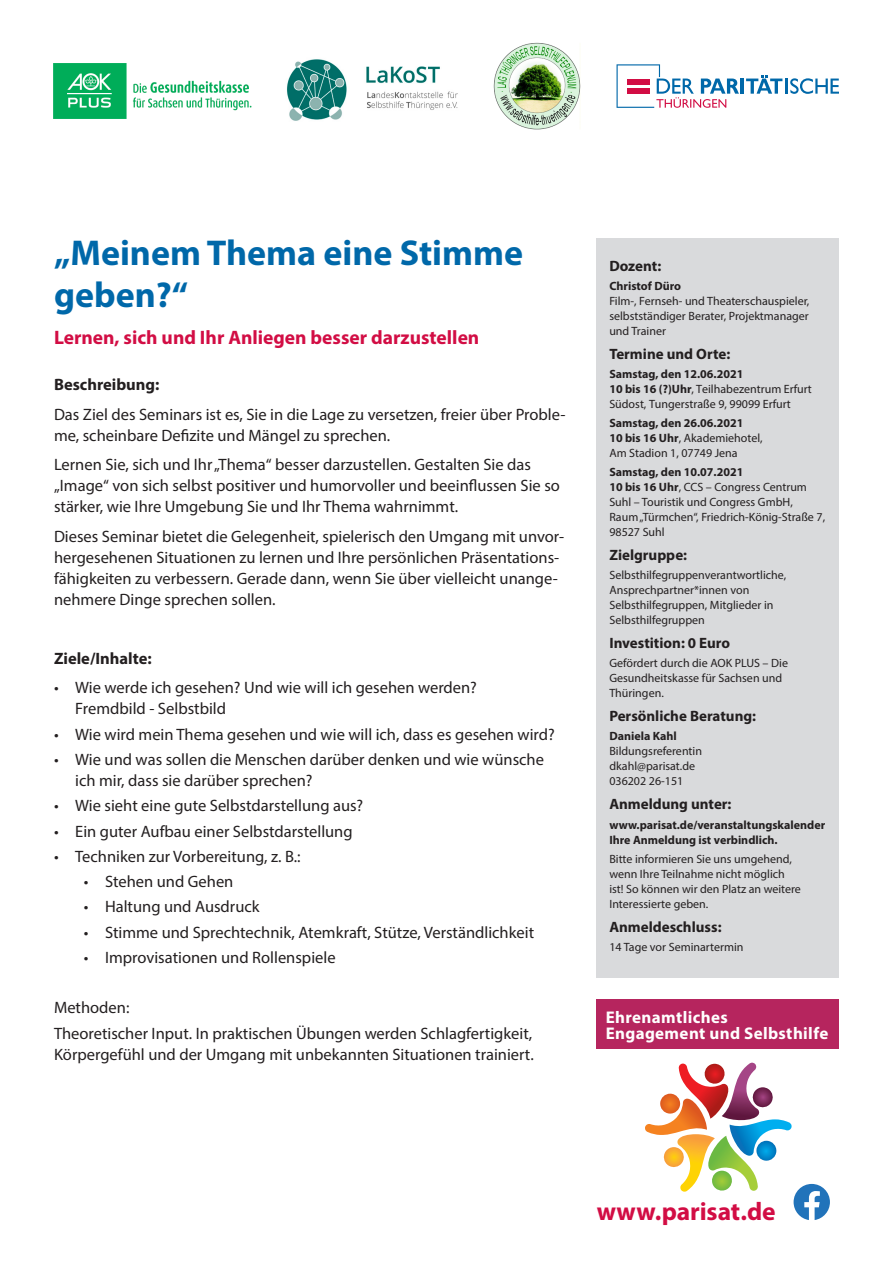
<style>
.page{position:relative;width:893px;height:1263px;background:#fff}
.page>*{position:absolute;margin:0;border:0;box-sizing:border-box;transform-origin:0 0}
.Headilne_1{font:700 36px/42px "Myriad Pro";color:#0068a9}
.t1{font:700 25.5px "Myriad Pro";letter-spacing:-.005em;color:#d20d44}
.Headilne_2{font:700 19.5px "Myriad Pro";color:#d20d44}
.t2{font:700 16.95px/16.5px "Myriad Pro";letter-spacing:.02em;color:#fff}
.Fließtext{font:16.5px/21px "Myriad Pro";color:#231f20}
.Aufzählung{font:16.5px/21px "Myriad Pro";color:#231f20}
.Headline_3{font:700 16.5px "Myriad Pro";color:#231f20}
.Seitenleiste__Headli{font:700 15px "Myriad Pro";color:#231f20}
.Seitenleiste{font:12px/15px "Myriad Pro";color:#231f20}
.Seitenleiste-2{font:700 12px/15px "Myriad Pro";color:#231f20}
.Datum{font:700 12px "Myriad Pro";color:#231f20}
.s1{font-weight:700}
</style>
<div class="page">
<hr style="left:740px;top:79px;width:4px;height:15px;background:#0068a9">
<svg style="left:746px;top:75px;width:93px;height:19px"></svg>
<svg style="left:616px;top:64px;width:123px;height:44px"></svg>
<img style="left:493px;top:43px;width:88px;height:87px">
<img style="left:53px;top:63px;width:199px;height:56px">
<img style="left:287px;top:59px;width:171px;height:62px">
<div style="left:597px;top:1000px;width:242px;height:49px;background:#b6255e"></div>
<svg style="left:645px;top:1063px;width:185px;height:157px"></svg>
<img style="left:703px;top:1064px;width:23px;height:21px">
<div style="left:597px;top:238px;width:242px;height:740px;background:#d9dadc"></div>
<p class="Headilne_1" style="left:54px;top:231px;width:471px">„Meinem Thema eine Stimme geben?“</p>
<p class="Headilne_2" style="left:54px;top:325px;width:427px">Lernen, sich und Ihr Anliegen besser darzustellen</p>
<p class="Headline_3" style="left:54px;top:374px;width:107px">Beschreibung:</p>
<p class="Fließtext" style="left:54px;top:404px;width:513px">Das Ziel des Seminars ist es, Sie in die Lage zu versetzen, freier über Proble&shy;me, scheinbare Defizite und Mängel zu sprechen.</p>
<p class="Fließtext" style="left:54px;top:454px;width:507px">Lernen Sie, sich und Ihr „Thema“ besser darzustellen. Gestalten Sie das „Image“ von sich selbst positiver und humorvoller und beeinflussen Sie so stärker, wie Ihre Umgebung Sie und Ihr Thema wahrnimmt.</p>
<p class="Fließtext" style="left:54px;top:526px;width:512px">Dieses Seminar bietet die Gelegenheit, spielerisch den Umgang mit unvor&shy;hergesehenen Situationen zu lernen und Ihre persönlichen Präsentations&shy;fähigkeiten zu verbessern. Gerade dann, wenn Sie über vielleicht unange&shy;nehmere Dinge sprechen sollen.</p>
<p class="Headline_3" style="left:54px;top:648px;width:99px">Ziele/Inhalte:</p>
<p class="Fließtext" style="left:75px;top:677px;width:403px;text-indent:-21px">• Wie werde ich gesehen? Und wie will ich gesehen werden?<br>Fremdbild - Selbstbild</p>
<p class="Fließtext" style="left:54px;top:723px;width:502px">• Wie wird mein Thema gesehen und wie will ich, dass es gesehen wird?</p>
<p class="Fließtext" style="left:75px;top:749px;width:470px;text-indent:-21px">• Wie und was sollen die Menschen darüber denken und wie wünsche ich mir, dass sie darüber sprechen?</p>
<p class="Fließtext" style="left:54px;top:795px;width:311px">• Wie sieht eine gute Selbstdarstellung aus?</p>
<p class="Fließtext" style="left:54px;top:820px;width:300px">• Ein guter Aufbau einer Selbstdarstellung</p>
<p class="Fließtext" style="left:54px;top:845px;width:248px">• Techniken zur Vorbereitung, z. B.:</p>
<p class="Fließtext" style="left:84px;top:871px;width:151px">• Stehen und Gehen</p>
<p class="Fließtext" style="left:84px;top:896px;width:177px">• Haltung und Ausdruck</p>
<p class="Fließtext" style="left:84px;top:921px;width:452px">• Stimme und Sprechtechnik, Atemkraft, Stütze, Verständlichkeit</p>
<p class="Fließtext" style="left:84px;top:946px;width:253px">• Improvisationen und Rollenspiele</p>
<p class="Aufzählung" style="left:54px;top:997px;width:77px">Methoden:</p>
<p class="Aufzählung" style="left:54px;top:1022px;width:481px">Theoretischer Input. In praktischen Übungen werden Schlagfertigkeit,<br>Körpergefühl und der Umgang mit unbekannten Situationen trainiert.</p>
<p class="Seitenleiste__Headli" style="left:609px;top:256px;width:53px">Dozent:</p>
<p class="Seitenleiste" style="left:609px;top:278px;width:202px"><span class="s1">Christof Düro<br></span>Film-, Fernseh- und Theaterschauspieler, selbstständiger Berater, Projektmanager und Trainer</p>
<p class="Seitenleiste__Headli" style="left:609px;top:344px;width:122px">Termine und Orte:</p>
<p class="Datum" style="left:609px;top:366px;width:136px">Samstag, den 12.06.2021</p>
<p class="Seitenleiste" style="left:609px;top:381px;width:204px"><span class="s1">10 bis 16 (?)Uhr</span>, Teilhabezentrum Erfurt<br>Südost, Tungerstraße 9, 99099 Erfurt</p>
<p class="Datum" style="left:609px;top:415px;width:136px">Samstag, den 26.06.2021</p>
<p class="Seitenleiste" style="left:609px;top:430px;width:155px"><span class="s1">10 bis 16 Uhr</span>, Akademiehotel,<br>Am Stadion 1, 07749 Jena</p>
<p class="Datum" style="left:609px;top:465px;width:136px">Samstag, den 10.07.2021</p>
<p class="Seitenleiste" style="left:609px;top:480px;width:217px"><span class="s1">10 bis 16 Uhr</span>, CCS – Congress Centrum<br>Suhl – Touristik und Congress GmbH,<br>Raum „Türmchen“, Friedrich-König-Straße 7,<br>98527 Suhl</p>
<p class="Seitenleiste__Headli" style="left:609px;top:545px;width:79px">Zielgruppe:</p>
<p class="Seitenleiste" style="left:609px;top:568px;width:178px">Selbsthilfegruppenverantwortliche,<br>Ansprechpartner*innen von<br>Selbsthilfegruppen, Mitglieder in<br>Selbsthilfegruppen</p>
<p class="Seitenleiste__Headli" style="left:609px;top:633px;width:122px">Investition: 0 Euro</p>
<p class="Seitenleiste" style="left:609px;top:656px;width:180px">Gefördert durch die AOK PLUS – Die<br>Gesundheitskasse für Sachsen und<br>Thüringen.</p>
<p class="Seitenleiste__Headli" style="left:609px;top:706px;width:148px">Persönliche Beratung:</p>
<p class="Seitenleiste" style="left:609px;top:729px;width:94px"><span class="s1">Daniela Kahl<br></span>Bildungsreferentin dkahl@parisat.de<br>036202 26-151</p>
<p class="Seitenleiste__Headli" style="left:609px;top:794px;width:124px">Anmeldung unter:</p>
<p class="Seitenleiste-2" style="left:609px;top:816px;width:217px">www.parisat.de/veranstaltungskalender<br>Ihre Anmeldung ist verbindlich.</p>
<p class="Seitenleiste" style="left:609px;top:851px;width:193px">Bitte informieren Sie uns umgehend, wenn Ihre Teilnahme nicht möglich ist! So können wir den Platz an weitere<br>Interessierte geben.</p>
<p class="Seitenleiste__Headli" style="left:609px;top:917px;width:114px">Anmeldeschluss:</p>
<p class="Seitenleiste" style="left:609px;top:939px;width:136px">14 Tage vor Seminartermin</p>
<p class="t2" style="left:606px;top:1008px;width:224px">Ehrenamtliches<br>Engagement und Selbsthilfe</p>
<h2 class="t1" style="left:597px;top:1194px;width:180px">www.parisat.de</h2>
</div>
